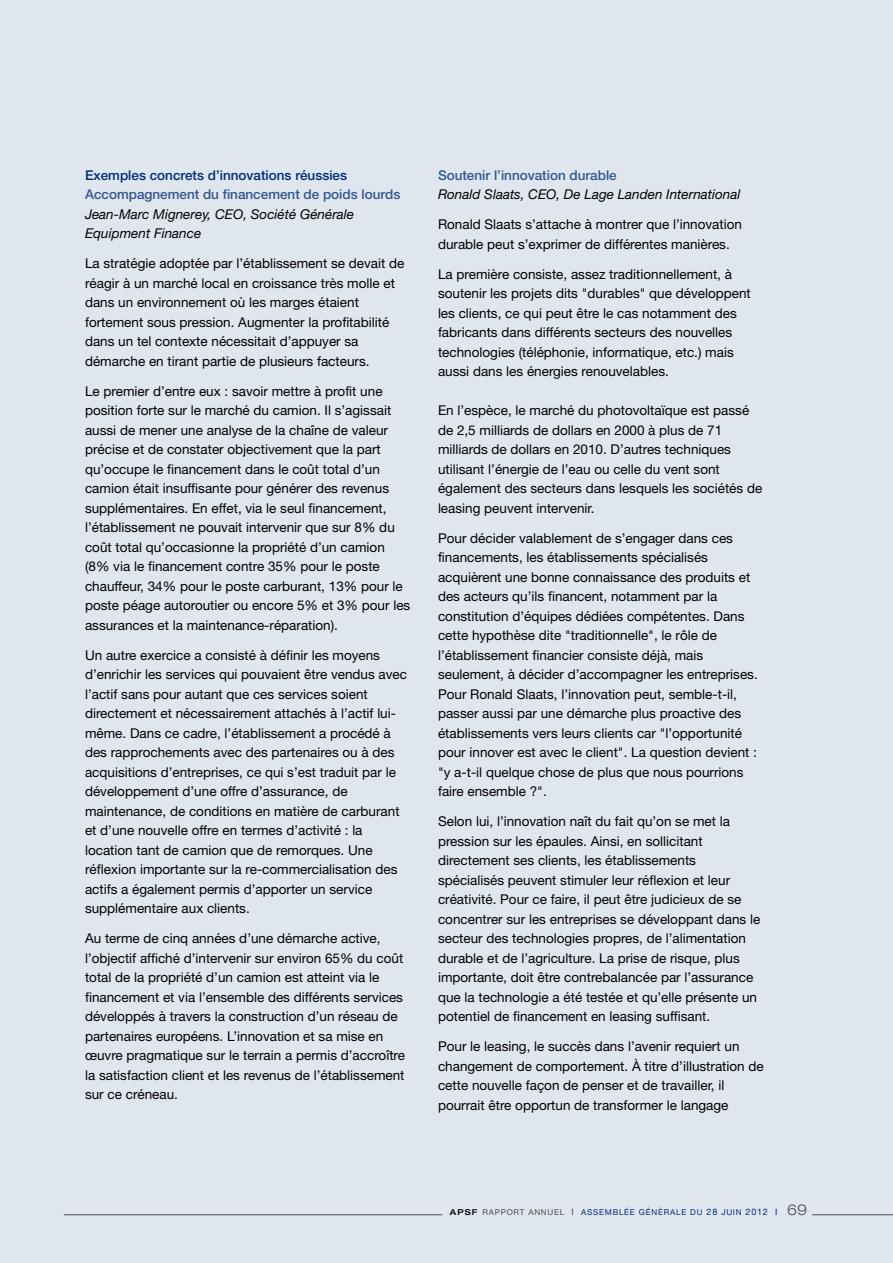
<style>
.page{position:relative;width:893px;height:1263px;background:#e0e6ee}
.page>*{position:absolute;margin:0;border:0;box-sizing:border-box;transform-origin:0 0}
.t1{font:13.5px/19.5px "Helvetica Neue";color:#000}
.t2{font:italic 13.5px/19.5px "Helvetica Neue";color:#000}
.t3{font:500 13.5px "Helvetica Neue";color:#335690}
.t4{font:500 13.5px "Helvetica Neue";color:#002c74}
.t5{font:8.1px "Helvetica Neue";letter-spacing:.095em;color:#002c74}
.s1{font-weight:500;font-stretch:expanded;color:#000}
.s2{color:#4d4d4d}
.s3{font-size:9px;color:#4d4d4d}
.s4{font-size:9px}
.s5{font-weight:300;font-stretch:expanded;font-size:15px;color:#4d4d4d}
</style>
<div class="page">
<hr style="left:64px;top:1214px;width:378px;height:1px;background:#4d4d4d">
<hr style="left:812px;top:1214px;width:81px;height:1px;background:#4d4d4d">
<p class="t4" style="left:85px;top:170px;width:264px">Exemples concrets d’innovations réussies</p>
<p class="t3" style="left:85px;top:190px;width:317px">Accompagnement du financement de poids lourds</p>
<p class="t2" style="left:85px;top:205px;width:271px">Jean-Marc Mignerey, CEO, Société Générale<br>Equipment Finance</p>
<p class="t1" style="left:85px;top:255px;width:321px">La stratégie adoptée par l’établissement se devait de réagir à un marché local en croissance très molle et dans un environnement où les marges étaient fortement sous pression. Augmenter la profitabilité dans un tel contexte nécessitait d’appuyer sa démarche en tirant partie de plusieurs facteurs.</p>
<p class="t1" style="left:85px;top:382px;width:327px">Le premier d’entre eux : savoir mettre à profit une position forte sur le marché du camion. Il s’agissait aussi de mener une analyse de la chaîne de valeur précise et de constater objectivement que la part qu’occupe le financement dans le coût total d’un camion était insuffisante pour générer des revenus supplémentaires. En effet, via le seul financement, l’établissement ne pouvait intervenir que sur 8% du coût total qu’occasionne la propriété d’un camion (8% via le financement contre 35% pour le poste chauffeur, 34% pour le poste carburant, 13% pour le poste péage autoroutier ou encore 5% et 3% pour les assurances et la maintenance-réparation).</p>
<p class="t1" style="left:85px;top:646px;width:323px">Un autre exercice a consisté à définir les moyens d’enrichir les services qui pouvaient être vendus avec l’actif sans pour autant que ces services soient directement et nécessairement attachés à l’actif lui&shy;même. Dans ce cadre, l’établissement a procédé à des rapprochements avec des partenaires ou à des acquisitions d’entreprises, ce qui s’est traduit par le développement d’une offre d’assurance, de maintenance, de conditions en matière de carburant et d’une nouvelle offre en termes d’activité : la location tant de camion que de remorques. Une réflexion importante sur la re-commercialisation des actifs a également permis d’apporter un service supplémentaire aux clients.</p>
<p class="t1" style="left:85px;top:930px;width:322px">Au terme de cinq années d’une démarche active, l’objectif affiché d’intervenir sur environ 65% du coût total de la propriété d’un camion est atteint via le financement et via l’ensemble des différents services développés à travers la construction d’un réseau de partenaires européens. L’innovation et sa mise en œuvre pragmatique sur le terrain a permis d’accroître la satisfaction client et les revenus de l’établissement sur ce créneau.</p>
<p class="t3" style="left:438px;top:170px;width:180px">Soutenir l’innovation durable</p>
<p class="t2" style="left:438px;top:186px;width:304px">Ronald Slaats, CEO, De Lage Landen International</p>
<p class="t1" style="left:438px;top:216px;width:306px">Ronald Slaats s’attache à montrer que l’innovation durable peut s’exprimer de différentes manières.</p>
<p class="t1" style="left:438px;top:265px;width:314px">La première consiste, assez traditionnellement, à soutenir les projets dits "durables" que développent les clients, ce qui peut être le cas notamment des fabricants dans différents secteurs des nouvelles technologies (téléphonie, informatique, etc.) mais aussi dans les énergies renouvelables.</p>
<p class="t1" style="left:438px;top:402px;width:326px">En l’espèce, le marché du photovoltaïque est passé de 2,5 milliards de dollars en 2000 à plus de 71 milliards de dollars en 2010. D’autres techniques utilisant l’énergie de l’eau ou celle du vent sont également des secteurs dans lesquels les sociétés de leasing peuvent intervenir.</p>
<p class="t1" style="left:438px;top:529px;width:321px">Pour décider valablement de s’engager dans ces financements, les établissements spécialisés acquièrent une bonne connaissance des produits et des acteurs qu’ils financent, notamment par la constitution d’équipes dédiées compétentes. Dans cette hypothèse dite "traditionnelle", le rôle de l’établissement financier consiste déjà, mais seulement, à décider d’accompagner les entreprises.<br>Pour Ronald Slaats, l’innovation peut, semble-t-il, passer aussi par une démarche plus proactive des établissements vers leurs clients car "l’opportunité pour innover est avec le client". La question devient : "y a-t-il quelque chose de plus que nous pourrions faire ensemble ?".</p>
<p class="t1" style="left:438px;top:813px;width:324px">Selon lui, l’innovation naît du fait qu’on se met la pression sur les épaules. Ainsi, en sollicitant directement ses clients, les établissements spécialisés peuvent stimuler leur réflexion et leur créativité. Pour ce faire, il peut être judicieux de se concentrer sur les entreprises se développant dans le secteur des technologies propres, de l’alimentation durable et de l’agriculture. La prise de risque, plus importante, doit être contrebalancée par l’assurance que la technologie a été testée et qu’elle présente un potentiel de financement en leasing suffisant.</p>
<p class="t1" style="left:438px;top:1038px;width:327px">Pour le leasing, le succès dans l’avenir requiert un changement de comportement. À titre d’illustration de cette nouvelle façon de penser et de travailler, il pourrait être opportun de transformer le langage</p>
<p class="t5" style="left:450px;top:1209px;width:359px"><span class="s1">APSF</span> <span class="s2">RAPPORT ANNUEL</span> <span class="s3">I</span> ASSEMBLÉE GÉNÉRALE DU <span class="s4">28</span> JUIN <span class="s4">2012 I</span> <span class="s5">69</span></p>
</div>
